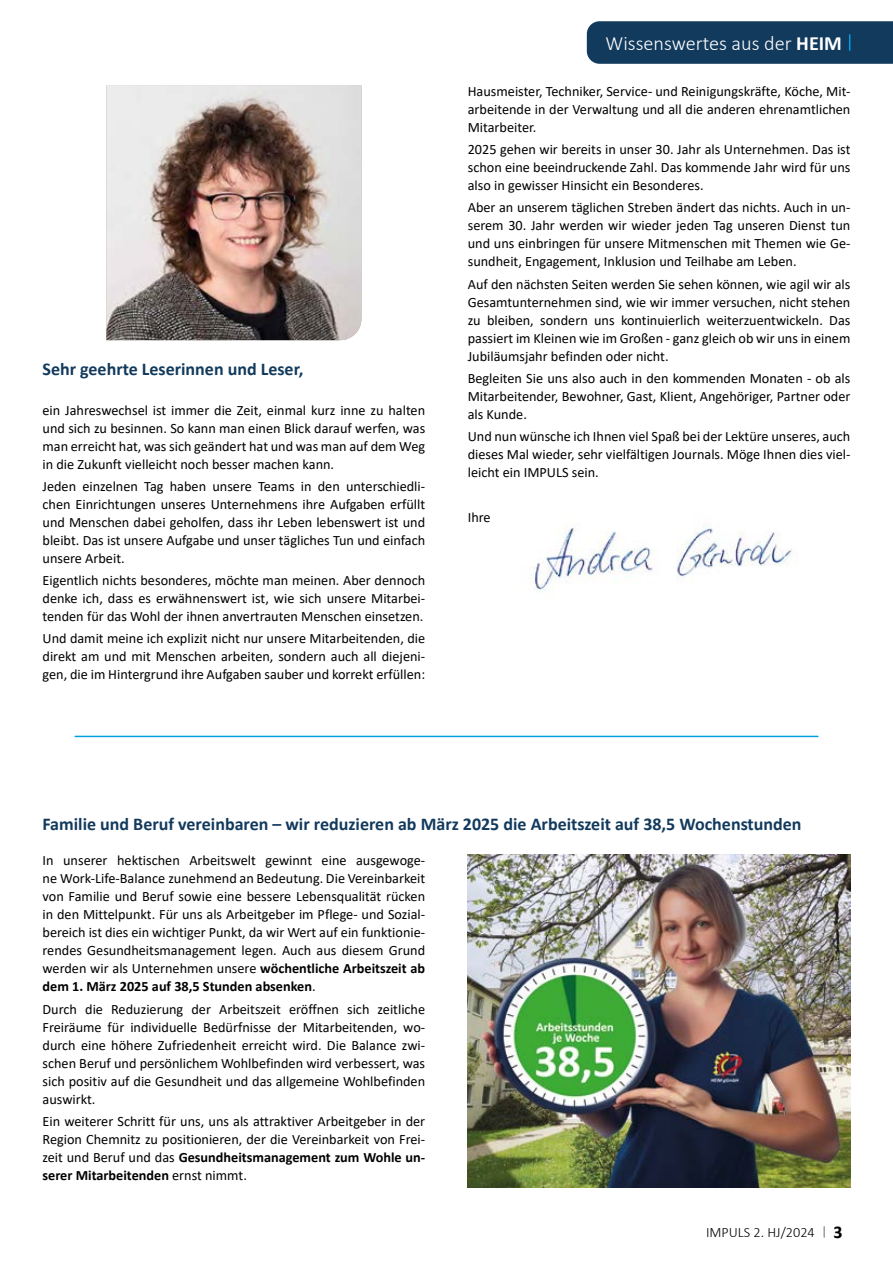
<style>
.page{position:relative;width:893px;height:1263px;background:#fff}
.page>*{position:absolute;margin:0;border:0;box-sizing:border-box;transform-origin:0 0}
.t1{font:300 20.25px "Calibri";color:#fff}
.t2{font:700 18px "Calibri";color:#123a5d}
.t3{font:14.25px/18px "Calibri";color:#000;text-align:justify}
.t4{font:300 14.25px "Calibri";color:#000}
.s1{font-weight:700}
.s2{font-weight:700;font-size:18px}
</style>
<div class="page">
<hr style="left:75px;top:736px;width:743px;height:1px;background:#009ee3">
<div style="left:587px;top:21px;width:306px;height:43px;background:#123a5d"></div>
<img style="left:468px;top:855px;width:382px;height:332px">
<svg style="left:823px;top:1227px;width:2px;height:10px"></svg>
<img style="left:531px;top:524px;width:261px;height:68px">
<img style="left:106px;top:85px;width:255px;height:255px">
<p class="t2" style="left:43px;top:356px;width:262px">Sehr geehrte Leserinnen und Leser,</p>
<p class="t3" style="left:43px;top:401px;width:384px">ein Jahreswechsel ist immer die Zeit, einmal kurz inne zu halten und sich zu besinnen. So kann man einen Blick darauf werfen, was man erreicht hat, was sich geändert hat und was man auf dem Weg in die Zukunft vielleicht noch besser machen kann.</p>
<p class="t3" style="left:43px;top:477px;width:384px">Jeden einzelnen Tag haben unsere Teams in den unterschiedli&shy;chen Einrichtungen unseres Unternehmens ihre Aufgaben erfüllt und Menschen dabei geholfen, dass ihr Leben lebenswert ist und bleibt. Das ist unsere Aufgabe und unser tägliches Tun und einfach unsere Arbeit.</p>
<p class="t3" style="left:43px;top:571px;width:384px">Eigentlich nichts besonderes, möchte man meinen. Aber dennoch denke ich, dass es erwähnenswert ist, wie sich unsere Mitarbei&shy;tenden für das Wohl der ihnen anvertrauten Menschen einsetzen.</p>
<p class="t3" style="left:43px;top:629px;width:384px">Und damit meine ich explizit nicht nur unsere Mitarbeitenden, die direkt am und mit Menschen arbeiten, sondern auch all diejeni&shy;gen, die im Hintergrund ihre Aufgaben sauber und korrekt erfüllen:</p>
<h1 class="t1" style="left:606px;top:31px;width:238px">Wissenswertes aus der <span class="s1">HEIM</span></h1>
<p class="t3" style="left:468px;top:82px;width:384px">Hausmeister, Techniker, Service- und Reinigungskräfte, Köche, Mit&shy;arbeitende in der Verwaltung und all die anderen ehrenamtlichen Mitarbeiter.</p>
<p class="t3" style="left:468px;top:140px;width:384px">2025 gehen wir bereits in unser 30. Jahr als Unternehmen. Das ist schon eine beeindruckende Zahl. Das kommende Jahr wird für uns also in gewisser Hinsicht ein Besonderes.</p>
<p class="t3" style="left:468px;top:198px;width:384px">Aber an unserem täglichen Streben ändert das nichts. Auch in un&shy;serem 30. Jahr werden wir wieder jeden Tag unseren Dienst tun und uns einbringen für unsere Mitmenschen mit Themen wie Ge&shy;sundheit, Engagement, Inklusion und Teilhabe am Leben.</p>
<p class="t3" style="left:468px;top:274px;width:384px">Auf den nächsten Seiten werden Sie sehen können, wie agil wir als Gesamtunternehmen sind, wie wir immer versuchen, nicht stehen zu bleiben, sondern uns kontinuierlich weiterzuentwickeln. Das passiert im Kleinen wie im Großen - ganz gleich ob wir uns in einem Jubiläumsjahr befinden oder nicht.</p>
<p class="t3" style="left:468px;top:369px;width:384px">Begleiten Sie uns also auch in den kommenden Monaten - ob als Mitarbeitender, Bewohner, Gast, Klient, Angehöriger, Partner oder als Kunde.</p>
<p class="t3" style="left:468px;top:427px;width:384px">Und nun wünsche ich Ihnen viel Spaß bei der Lektüre unseres, auch dieses Mal wieder, sehr vielfältigen Journals. Möge Ihnen dies viel&shy;leicht ein IMPULS sein.</p>
<p class="t3" style="left:468px;top:507px;width:24px">Ihre</p>
<p class="t2" style="left:43px;top:811px;width:761px">Familie und Beruf vereinbaren – wir reduzieren ab März 2025 die Arbeitszeit auf 38,5 Wochenstunden</p>
<p class="t3" style="left:43px;top:851px;width:384px">In unserer hektischen Arbeitswelt gewinnt eine ausgewoge&shy;ne Work-Life-Balance zunehmend an Bedeutung. Die Vereinbarkeit von Familie und Beruf sowie eine bessere Lebensqualität rücken in den Mittelpunkt. Für uns als Arbeitgeber im Pflege- und Sozial&shy;bereich ist dies ein wichtiger Punkt, da wir Wert auf ein funktionie&shy;rendes Gesundheitsmanagement legen. Auch aus diesem Grund werden wir als Unternehmen unsere <span class="s1">wöchentliche Arbeitszeit ab dem 1. März 2025 auf 38,5 Stunden absenken</span>.</p>
<p class="t3" style="left:43px;top:999px;width:384px">Durch die Reduzierung der Arbeitszeit eröffnen sich zeitliche Freiräume für individuelle Bedürfnisse der Mitarbeitenden, wo&shy;durch eine höhere Zufriedenheit erreicht wird. Die Balance zwi&shy;schen Beruf und persönlichem Wohlbefinden wird verbessert, was sich positiv auf die Gesundheit und das allgemeine Wohlbefinden auswirkt.</p>
<p class="t3" style="left:43px;top:1112px;width:384px">Ein weiterer Schritt für uns, uns als attraktiver Arbeitgeber in der Region Chemnitz zu positionieren, der die Vereinbarkeit von Frei&shy;zeit und Beruf und das <span class="s1">Gesundheitsmanagement zum Wohle un&shy;serer Mitarbeitenden</span> ernst nimmt.</p>
<p class="t4" style="left:706px;top:1224px;width:138px">IMPULS 2. HJ/2024 <span class="s2">3</span></p>
</div>
